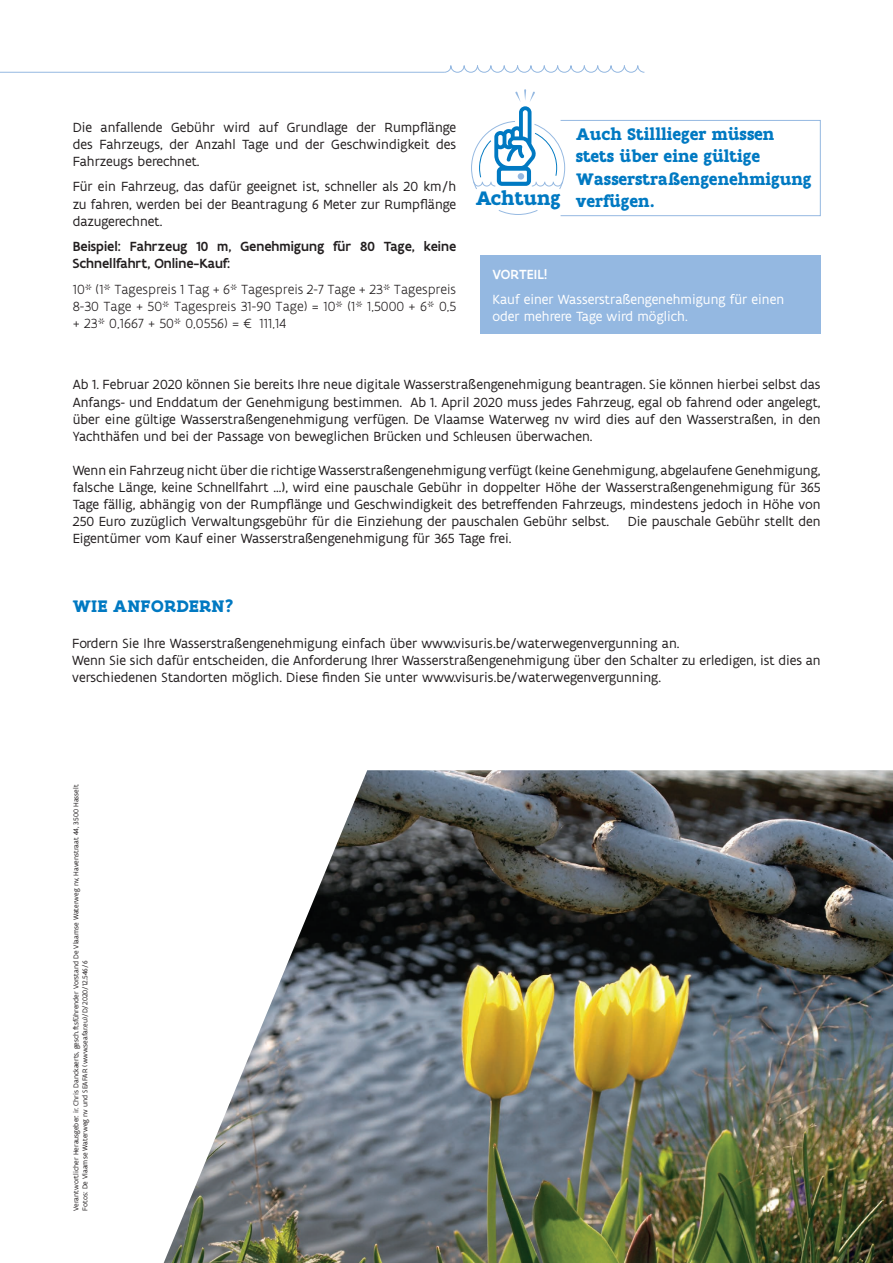
<style>
.page{position:relative;width:893px;height:1263px;background:#fff}
.page>*{position:absolute;margin:0;border:0;box-sizing:border-box;transform-origin:0 0}
.t1{font:700 21px "Flanders Art Serif";color:#0079c2}
.t2{font:700 18px/22.5px "Flanders Art Serif";color:#0079c2}
.t3{font:14.25px/17.1px "Flanders Art Sans";color:#231f20;text-align:justify}
.t4{font:300 14.25px/17.1px "Flanders Art Sans";color:#231f20;text-align:justify}
.t5{font:500 14.25px/17.1px "Flanders Art Sans";color:#231f20}
.t6{font:14.25px/17.1px "Flanders Art Sans";color:#fff}
.t7{font:500 14.25px "Flanders Art Sans";letter-spacing:.005em;color:#fff}
.t8{font:7.5px/9px "Flanders Art Sans";color:#231f20}
</style>
<div class="page">
<div style="left:560px;top:120px;width:261px;height:96px;border:1px solid #94b8e1"></div>
<div style="left:480px;top:255px;width:341px;height:79px;background:#94b8e1"></div>
<svg style="left:471px;top:89px;width:94px;height:100px"></svg>
<svg style="left:499px;top:210px;width:39px;height:5px"></svg>
<img style="left:164px;top:770px;width:729px;height:493px">
<svg style="left:443px;top:65px;width:202px;height:8px"></svg>
<hr style="left:0;top:72px;width:444px;height:1px;background:#94b8e1">
<p class="t3" style="left:73px;top:119px;width:385px">Die anfallende Gebühr wird auf Grundlage der Rumpflänge des Fahrzeugs, der Anzahl Tage und der Geschwindigkeit des Fahrzeugs berechnet.</p>
<p class="t3" style="left:73px;top:178px;width:385px">Für ein Fahrzeug, das dafür geeignet ist, schneller als 20 km/h zu fahren, werden bei der Beantragung 6 Meter zur Rumpflänge dazugerechnet.</p>
<p class="t5" style="left:73px;top:238px;width:385px">Beispiel: Fahrzeug 10 m, Genehmigung für 80 Tage, keine<br>Schnellfahrt, Online-Kauf:</p>
<p class="t4" style="left:73px;top:281px;width:385px">10* (1* Tagespreis 1 Tag + 6* Tagespreis 2-7 Tage + 23* Tagespreis 8-30 Tage + 50* Tagespreis 31-90 Tage) = 10* (1* 1,5000 + 6* 0,5 + 23* 0,1667 + 50* 0,0556) = € 111,14</p>
<h1 class="t1" style="left:475px;top:185px;width:87px">Achtung</h1>
<p class="t2" style="left:576px;top:123px;width:237px">Auch Stilllieger müssen stets über eine gültige<br>Wasserstraßengenehmigung verfügen.</p>
<p class="t7" style="left:492px;top:265px;width:56px">VORTEIL!</p>
<p class="t6" style="left:492px;top:291px;width:293px">Kauf einer Wasserstraßengenehmigung für einen oder mehrere Tage wird möglich.</p>
<p class="t3" style="left:73px;top:376px;width:749px">Ab 1. Februar 2020 können Sie bereits Ihre neue digitale Wasserstraßengenehmigung beantragen. Sie können hierbei selbst das Anfangs- und Enddatum der Genehmigung bestimmen. Ab 1. April 2020 muss jedes Fahrzeug, egal ob fahrend oder angelegt, über eine gültige Wasserstraßengenehmigung verfügen. De Vlaamse Waterweg nv wird dies auf den Wasserstraßen, in den Yachthäfen und bei der Passage von beweglichen Brücken und Schleusen überwachen.</p>
<p class="t3" style="left:73px;top:462px;width:749px">Wenn ein Fahrzeug nicht über die richtige Wasserstraßengenehmigung verfügt (keine Genehmigung, abgelaufene Genehmigung, falsche Länge, keine Schnellfahrt ...), wird eine pauschale Gebühr in doppelter Höhe der Wasserstraßengenehmigung für 365<br>Tage fällig, abhängig von der Rumpflänge und Geschwindigkeit des betreffenden Fahrzeugs, mindestens jedoch in Höhe von 250 Euro zuzüglich Verwaltungsgebühr für die Einziehung der pauschalen Gebühr selbst.</p>
<p class="t3" style="left:628px;top:513px;width:195px">Die pauschale Gebühr stellt den</p>
<p class="t3" style="left:73px;top:530px;width:440px">Eigentümer vom Kauf einer Wasserstraßengenehmigung für 365 Tage frei.</p>
<p class="t2" style="left:72px;top:595px;width:163px">WIE ANFORDERN?</p>
<p class="t3" style="left:72px;top:635px;width:750px;text-align:left">Fordern Sie Ihre Wasserstraßengenehmigung einfach über www.visuris.be/waterwegenvergunning an.<br>Wenn Sie sich dafür entscheiden, die Anforderung Ihrer Wasserstraßengenehmigung über den Schalter zu erledigen, ist dies an verschiedenen Standorten möglich. Diese finden Sie unter www.visuris.be/waterwegenvergunning.</p>
<p class="t8" style="left:72px;top:1211px;width:427px;rotate:-90deg">Verantwortlicher Herausgeber: ir. Chris Danckaerts, gesch.ftsführender Vorstand De Vlaamse Waterweg nv, Havenstraat 44, 3500 Hasselt<br>Fotos: De Vlaamse Waterweg nv und SEAFAR (www.seafar.eu)/D/2020/12.546/6</p>
</div>
